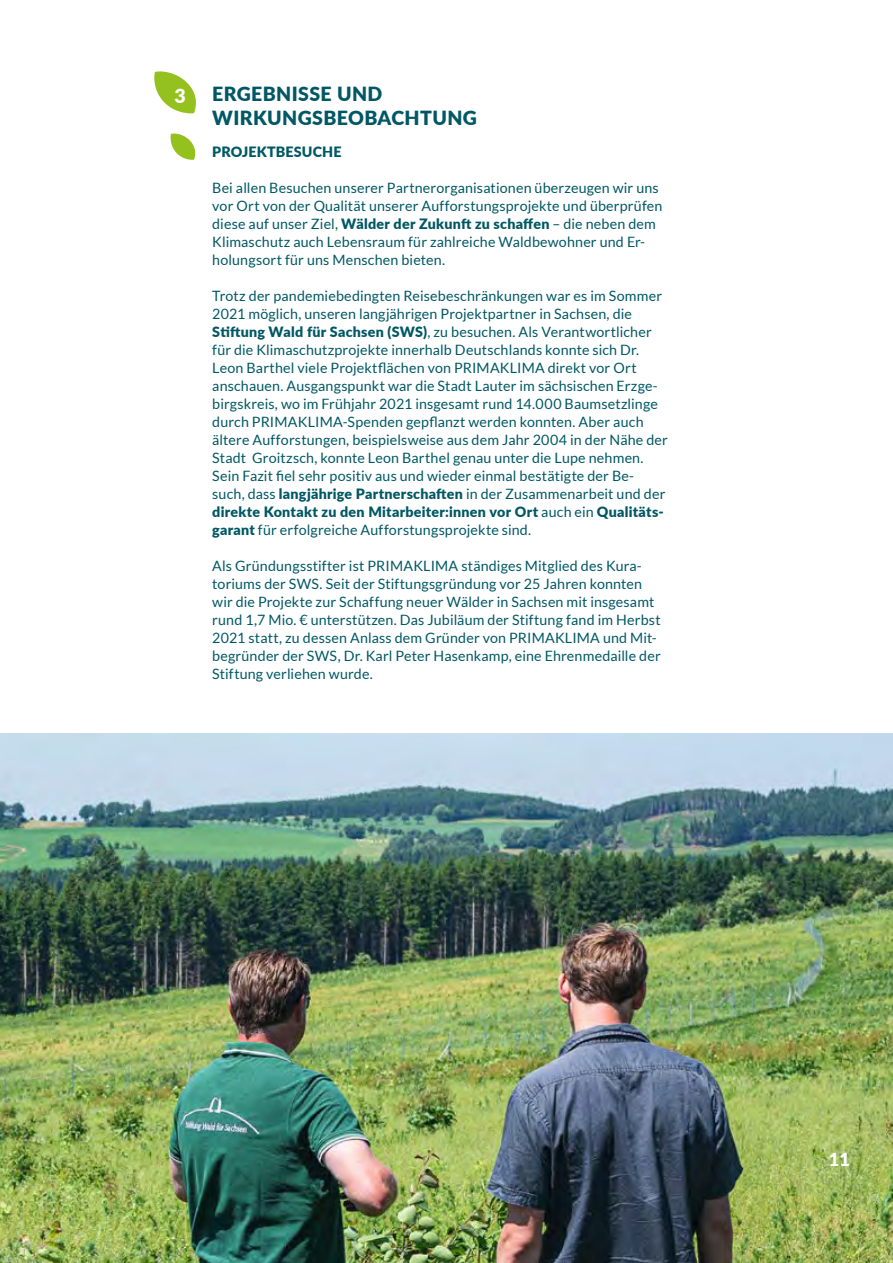
<style>
.page{position:relative;width:893px;height:1263px;background:#fff}
.page>*{position:absolute;margin:0;border:0;box-sizing:border-box;transform-origin:0 0}
.t1{font:900 19.5px/24px "Lato";letter-spacing:.02em;color:#005864}
.t2{font:900 19.5px "Lato";color:#fff}
.t3{font:900 18px "Lato";color:#fff}
.t4{font:14.25px/18px "Lato";letter-spacing:.01em;color:#005864}
.t5{font:900 14.25px "Lato";letter-spacing:.01em;color:#005864}
.s1{font-weight:900}
</style>
<div class="page">
<img style="left:0;top:733px;width:893px;height:530px">
<svg style="left:154px;top:71px;width:42px;height:42px"></svg>
<svg style="left:170px;top:134px;width:26px;height:26px"></svg>
<h1 class="t2" style="left:174px;top:81px;width:13px">3</h1>
<h1 class="t1" style="left:212px;top:81px;width:266px">ERGEBNISSE UND<br>WIRKUNGSBEOBACHTUNG</h1>
<p class="t5" style="left:212px;top:141px;width:131px">PROJEKTBESUCHE</p>
<p class="t4" style="left:212px;top:179px;width:452px">Bei allen Besuchen unserer Partnerorganisationen überzeugen wir uns vor Ort von der Qualität unserer Aufforstungsprojekte und überprüfen diese auf unser Ziel, <span class="s1">Wälder der Zukunft zu schaffen</span> – die neben dem Klimaschutz auch Lebensraum für zahlreiche Waldbewohner und Er&shy;holungsort für uns Menschen bieten.</p>
<p class="t4" style="left:212px;top:287px;width:457px">Trotz der pandemiebedingten Reisebeschränkungen war es im Sommer 2021 möglich, unseren langjährigen Projektpartner in Sachsen, die <span class="s1">Stiftung Wald für Sachsen (SWS)</span>, zu besuchen. Als Verantwortlicher für die Klimaschutzprojekte innerhalb Deutschlands konnte sich Dr.<br>Leon Barthel viele Projektflächen von PRIMAKLIMA direkt vor Ort anschauen. Ausgangspunkt war die Stadt Lauter im sächsischen Erzge&shy;birgskreis, wo im Frühjahr 2021 insgesamt rund 14.000 Baumsetzlinge durch PRIMAKLIMA-Spenden gepflanzt werden konnten. Aber auch ältere Aufforstungen, beispielsweise aus dem Jahr 2004 in der Nähe der Stadt Groitzsch, konnte Leon Barthel genau unter die Lupe nehmen.<br>Sein Fazit fiel sehr positiv aus und wieder einmal bestätigte der Be&shy;such, dass <span class="s1">langjährige Partnerschaften</span> in der Zusammenarbeit und der <span class="s1">direkte Kontakt zu den Mitarbeiter:innen vor Ort</span> auch ein <span class="s1">Qualitäts&shy;garant</span> für erfolgreiche Aufforstungsprojekte sind.</p>
<p class="t4" style="left:212px;top:557px;width:450px">Als Gründungsstifter ist PRIMAKLIMA ständiges Mitglied des Kura&shy;toriums der SWS. Seit der Stiftungsgründung vor 25 Jahren konnten wir die Projekte zur Schaffung neuer Wälder in Sachsen mit insgesamt rund 1,7 Mio. € unterstützen. Das Jubiläum der Stiftung fand im Herbst 2021 statt, zu dessen Anlass dem Gründer von PRIMAKLIMA und Mit&shy;begründer der SWS, Dr. Karl Peter Hasenkamp, eine Ehrenmedaille der Stiftung verliehen wurde.</p>
<p class="t3" style="left:829px;top:1145px;width:23px">11</p>
</div>
